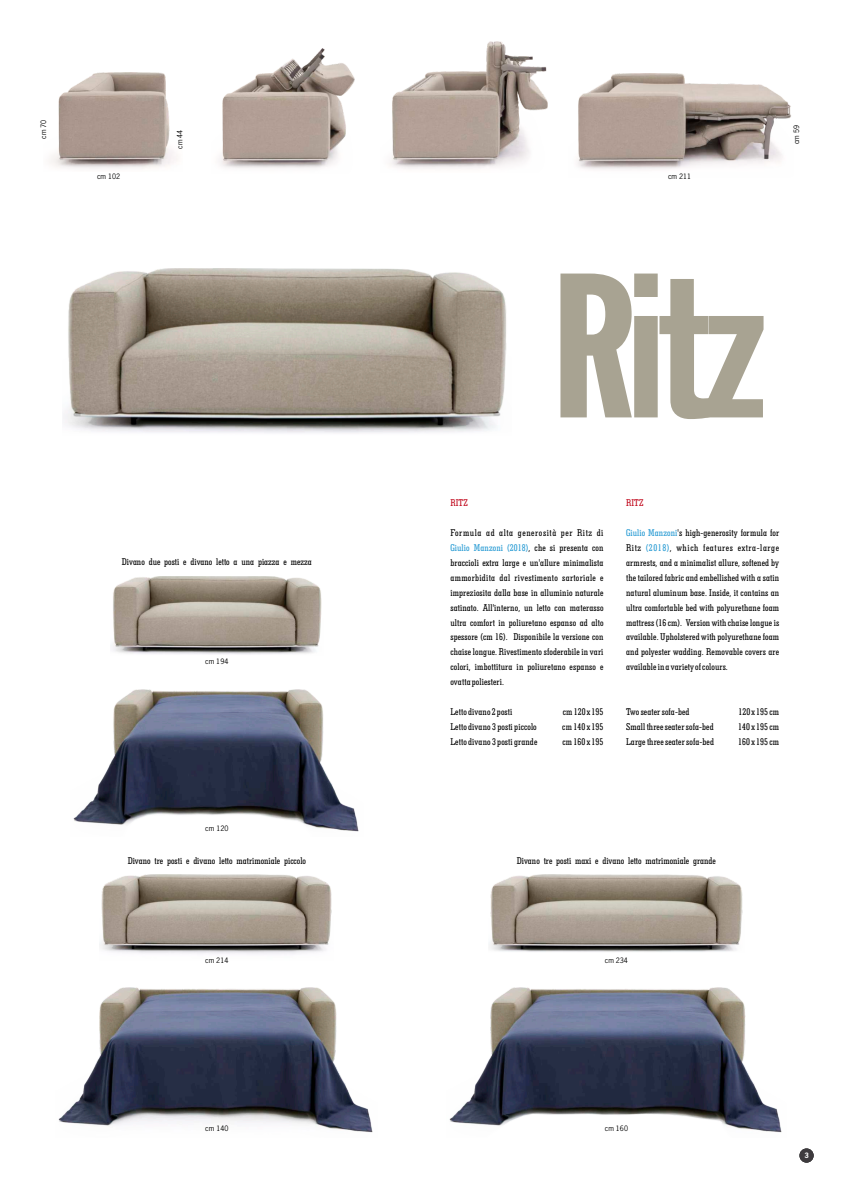
<style>
.page{position:relative;width:842px;height:1191px;background:#fff}
.page>*{position:absolute;margin:0;border:0;box-sizing:border-box;transform-origin:0 0}
.t1{font:202px "Franklin Gothic Std Extra Cond";color:#a8a392}
.t2{font:500 condensed 10px/14.9px "Geometric Slab 703 BT";letter-spacing:.01em;color:#000;text-align:justify}
.t3{font:500 condensed 10px "Geometric Slab 703 BT";letter-spacing:.01em;color:#bf0016}
.t4{font:7px "News Gothic Std";color:#000}
.t5{font:700 7px "News Gothic Std";color:#fff}
.s1{color:#269ad3}
</style>
<div class="page">
<hr style="left:0;top:0;width:1px;height:1191px;background:#bce3f6">
<img style="left:449px;top:987px;width:333px;height:146px">
<img style="left:58px;top:987px;width:315px;height:146px">
<img style="left:63px;top:269px;width:444px;height:164px">
<img style="left:111px;top:576px;width:211px;height:79px">
<img style="left:50px;top:73px;width:127px;height:96px">
<img style="left:577px;top:74px;width:214px;height:96px">
<img style="left:220px;top:49px;width:135px;height:119px">
<img style="left:390px;top:41px;width:158px;height:128px">
<img style="left:489px;top:874px;width:254px;height:78px">
<img style="left:100px;top:874px;width:232px;height:80px">
<img style="left:73px;top:689px;width:286px;height:143px">
<div style="left:799px;top:1148px;width:15px;height:14px;background:#3e3b3e;border-radius:50%"></div>
<p class="t4" style="left:41px;top:139px;width:21px;rotate:-90deg">cm 70</p>
<p class="t4" style="left:97px;top:173px;width:25px">cm 102</p>
<p class="t4" style="left:177px;top:149px;width:21px;rotate:-90deg">cm 44</p>
<p class="t4" style="left:668px;top:173px;width:25px">cm 211</p>
<p class="t4" style="left:794px;top:144px;width:21px;rotate:-90deg">cm 59</p>
<p class="t2" style="left:122px;top:555px;width:191px">Divano due posti e divano letto a una piazza e mezza</p>
<p class="t4" style="left:205px;top:658px;width:25px">cm 194</p>
<p class="t4" style="left:205px;top:825px;width:25px">cm 120</p>
<h1 class="t1" style="left:552px;top:265px;width:214px">Ritz</h1>
<p class="t3" style="left:450px;top:499px;width:19px">RITZ</p>
<p class="t2" style="left:450px;top:526px;width:155px">Formula ad alta generosità per Ritz di <span class="s1">Giulio Manzoni (2018)</span>, che si presenta con braccioli extra large e un'allure minimalista ammorbidita dal rivestimento sartoriale e impreziosita dalla base in alluminio naturale satinato. All'interno, un letto con materasso ultra comfort in poliuretano espanso ad alto spessore (cm 16). Disponibile la versione con chaise longue. Rivestimento sfoderabile in vari colori, imbottitura in poliuretano espanso e ovatta poliesteri.</p>
<p class="t2" style="left:450px;top:705px;width:64px">Letto divano 2 posti</p>
<p class="t2" style="left:563px;top:705px;width:42px">cm 120 x 195</p>
<p class="t2" style="left:450px;top:720px;width:88px">Letto divano 3 posti piccolo</p>
<p class="t2" style="left:562px;top:720px;width:43px">cm 140 x 195</p>
<p class="t2" style="left:450px;top:734px;width:89px">Letto divano 3 posti grande</p>
<p class="t2" style="left:562px;top:734px;width:43px">cm 160 x 195</p>
<p class="t3" style="left:626px;top:499px;width:19px">RITZ</p>
<p class="t2" style="left:626px;top:526px;width:155px"><span class="s1">Giulio Manzoni</span>'s high-generosity formula for Ritz <span class="s1">(2018)</span>, which features extra-large armrests, and a minimalist allure, softened by the tailored fabric and embellished with a satin natural aluminum base. Inside, it contains an ultra comfortable bed with polyurethane foam mattress (16 cm). Version with chaise longue is available. Upholstered with polyurethane foam and polyester wadding. Removable covers are available in a variety of colours.</p>
<p class="t2" style="left:626px;top:705px;width:65px">Two seater sofa-bed</p>
<p class="t2" style="left:738px;top:705px;width:42px">120 x 195 cm</p>
<p class="t2" style="left:626px;top:720px;width:89px">Small threeseater sofa-bed</p>
<p class="t2" style="left:738px;top:720px;width:42px">140 x 195 cm</p>
<p class="t2" style="left:626px;top:734px;width:89px">Large threeseater sofa-bed</p>
<p class="t2" style="left:738px;top:734px;width:42px">160 x 195 cm</p>
<p class="t2" style="left:128px;top:853px;width:180px">Divano tre posti e divano letto matrimoniale piccolo</p>
<p class="t2" style="left:517px;top:853px;width:201px">Divano tre posti maxi e divano letto matrimoniale grande</p>
<p class="t4" style="left:205px;top:957px;width:25px">cm 214</p>
<p class="t4" style="left:605px;top:957px;width:25px">cm 234</p>
<p class="t4" style="left:205px;top:1125px;width:25px">cm 140</p>
<p class="t4" style="left:605px;top:1125px;width:25px">cm 160</p>
<p class="t5" style="left:804px;top:1153px;width:6px">3</p>
</div>
